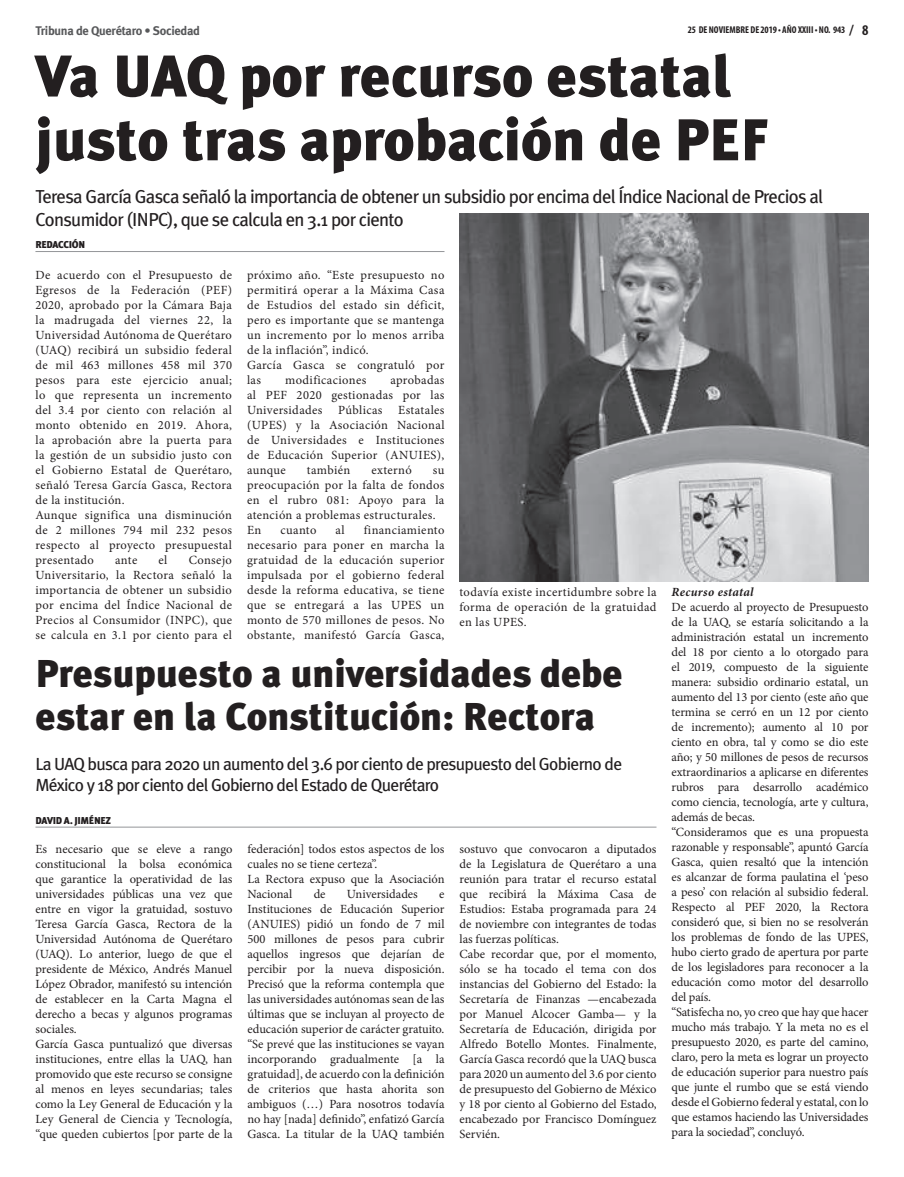
<style>
.page{position:relative;width:904px;height:1177px;background:#fff}
.page>*{position:absolute;margin:0;border:0;box-sizing:border-box;transform-origin:0 0}
.t1{font:900 58.75px/63.8px "Meta Plus";color:#231f20}
.t2{font:900 38.75px/42.5px "Meta Plus";color:#231f20}
.t3{font:18.75px/22.5px "Meta Plus";letter-spacing:-.04em;color:#231f20}
.t4{font:17.5px/21px "Meta Plus";letter-spacing:-.04em;color:#231f20}
.t5{font:12.5px/15px "Minion Pro";color:#231f20;text-align:justify}
.t6{font:12.5px/15px "Minion Pro";letter-spacing:.03em;color:#231f20}
.t7{font:700 12.5px "Meta Plus";letter-spacing:-.025em;color:#57585a}
.t8{font:italic 700 12.5px "Minion Pro";letter-spacing:.025em;color:#231f20}
.t9{font:12.5px "Minion Pro";letter-spacing:.025em;color:#231f20}
.t10{font:900 10px "Meta Plus Lining";letter-spacing:-.03em;color:#231f20}
.t11{font:700 condensed 9.88px "Myriad Pro";color:#231f20}
.s1{font-size:15px}
.s2{font-size:14.88px}
</style>
<div class="page">
<hr style="left:35px;top:251px;width:409px;height:1px;background:#939598">
<hr style="left:35px;top:826px;width:621px;height:1px;background:#939598">
<img style="left:459px;top:214px;width:409px;height:367px">
<p class="t7" style="left:35px;top:24px;width:166px">Tribuna de Querétaro • Sociedad</p>
<p class="t11" style="left:687px;top:24px;width:182px">25 DE NOVIEMBRE DE 2019 • AÑO XXIII • NO. 943 <span class="s1">/</span> <span class="s2">8</span></p>
<h1 class="t1" style="left:35px;top:44px;width:734px">Va UAQ por recurso estatal justo tras aprobación de PEF</h1>
<h3 class="t3" style="left:35px;top:185px;width:789px">Teresa García Gasca señaló la importancia de obtener un subsidio por encima del Índice Nacional de Precios al<br>Consumidor (INPC), que se calcula en 3.1 por ciento</h3>
<p class="t6" style="left:35px;top:267px;width:198px">De acuerdo con el Presupuesto de<br>Egresos de la Federación (PEF)<br>2020, aprobado por la Cámara Baja la madrugada del viernes 22, la<br>Universidad Autónoma de Querétaro (UAQ) recibirá un subsidio federal de mil 463 millones 458 mil 370 pesos para este ejercicio anual; lo que representa un incremento del 3.4 por ciento con relación al monto obtenido en 2019. Ahora, la aprobación abre la puerta para la gestión de un subsidio justo con el Gobierno Estatal de Querétaro, señaló Teresa García Gasca, Rectora de la institución.<br>Aunque significa una disminución de 2 millones 794 mil 232 pesos respecto al proyecto presupuestal presentado</p>
<p class="t10" style="left:35px;top:239px;width:51px">REDACCIÓN</p>
<p class="t6" style="left:247px;top:267px;width:199px">próximo año. “Este presupuesto no permitirá operar a la Máxima Casa de Estudios del estado sin déficit, pero es importante que se mantenga un incremento por lo menos arriba de la inflación”, indicó.<br>García Gasca se congratuló por las</p>
<p class="t5" style="left:247px;top:372px;width:199px;text-indent:143px">aprobadas al PEF 2020 gestionadas por las Universidades</p>
<p class="t6" style="left:285px;top:372px;width:83px">modificaciones</p>
<p class="t5" style="left:247px;top:402px;width:199px;text-indent:151px">Estatales (UPES) y la Asociación Nacional de Universidades e Instituciones de Educación Superior (ANUIES), aunque</p>
<p class="t6" style="left:338px;top:402px;width:46px">Públicas</p>
<p class="t9" style="left:307px;top:461px;width:45px">también</p>
<p class="t6" style="left:371px;top:462px;width:42px">externó</p>
<p class="t6" style="left:247px;top:462px;width:199px;text-indent:186px">su preocupación por la falta de fondos en el rubro 081: Apoyo para la atención a problemas estructurales.<br>En</p>
<p class="t5" style="left:247px;top:522px;width:199px;text-indent:117px">financiamiento necesario para poner en marcha la gratuidad de la educación superior impulsada por el gobierno federal desde la reforma educativa, se tiene que se entregará a las UPES un monto de 570 millones de pesos. No obstante, manifestó García Gasca,</p>
<p class="t5" style="left:280px;top:522px;width:38px">cuanto</p>
<p class="t5" style="left:335px;top:522px;width:11px">al</p>
<p class="t5" style="left:115px;top:552px;width:24px">ante</p>
<p class="t5" style="left:159px;top:552px;width:10px">el</p>
<p class="t5" style="left:35px;top:552px;width:198px;text-indent:153px">Consejo Universitario, la Rectora señaló la importancia de obtener un subsidio por encima del Índice Nacional de Precios al Consumidor (INPC), que se calcula en 3.1 por ciento para el</p>
<p class="t5" style="left:459px;top:584px;width:198px">todavía existe incertidumbre sobre la forma de operación de la gratuidad en las UPES.</p>
<p class="t8" style="left:671px;top:583px;width:83px">Recurso estatal</p>
<p class="t5" style="left:671px;top:599px;width:198px;text-align:left">De acuerdo al proyecto de Presupuesto de la UAQ, se estaría solicitando a la administración estatal un incremento del 18 por ciento a lo otorgado para el 2019, compuesto de la siguiente manera: subsidio ordinario estatal, un aumento del 13 por ciento (este año que termina se cerró en un 12 por ciento de incremento); aumento al 10 por ciento en obra, tal y como se dio este año; y 50 millones de pesos de recursos extraordinarios a aplicarse en diferentes rubros para desarrollo académico como ciencia, tecnología, arte y cultura, además de becas.<br>“Consideramos que es una propuesta razonable y responsable”, apuntó García Gasca, quien resaltó que la intención es alcanzar de forma paulatina el ‘peso a peso’ con relación al subsidio federal.<br>Respecto al PEF 2020, la Rectora consideró que, si bien no se resolverán los problemas de fondo de las UPES, hubo cierto grado de apertura por parte de los legisladores para reconocer a la educación como motor del desarrollo del país.<br>“Satisfecha no, yo creo que hay que hacer mucho más trabajo. Y la meta no es el presupuesto 2020, es parte del camino, claro, pero la meta es lograr un proyecto de educación superior para nuestro país que junte el rumbo que se está viendo desde el Gobierno federal y estatal, con lo que estamos haciendo las Universidades para la sociedad”, concluyó.</p>
<h2 class="t2" style="left:35px;top:652px;width:588px">Presupuesto a universidades debe estar en la Constitución: Rectora</h2>
<h3 class="t4" style="left:35px;top:753px;width:588px">La UAQ busca para 2020 un aumento del 3.6 por ciento de presupuesto del Gobierno de<br>México y 18 por ciento del Gobierno del Estado de Querétaro</h3>
<p class="t10" style="left:35px;top:814px;width:77px">DAVID A. JIMÉNEZ</p>
<p class="t5" style="left:35px;top:841px;width:198px;text-align:left">Es necesario que se eleve a rango constitucional la bolsa económica que garantice la operatividad de las universidades públicas una vez que entre en vigor la gratuidad, sostuvo Teresa García Gasca, Rectora de la Universidad Autónoma de Querétaro (UAQ). Lo anterior, luego de que el presidente de México, Andrés Manuel López Obrador, manifestó su intención de establecer en la Carta Magna el derecho a becas y algunos programas sociales.<br>García Gasca puntualizó que diversas instituciones, entre ellas la UAQ, han promovido que este recurso se consigne al menos en leyes secundarias; tales como la Ley General de Educación y la Ley General de Ciencia y Tecnología, “que queden cubiertos [por parte de la</p>
<p class="t5" style="left:247px;top:841px;width:198px;text-align:left">federación] todos estos aspectos de los cuales no se tiene certeza”.<br>La Rectora expuso que la Asociación<br>Nacional</p>
<p class="t5" style="left:459px;top:841px;width:198px;text-align:left">sostuvo que convocaron a diputados de la Legislatura de Querétaro a una reunión para tratar el recurso estatal que recibirá la Máxima Casa de Estudios: Estaba programada para 24 de noviembre con integrantes de todas las fuerzas políticas.<br>Cabe recordar que, por el momento, sólo se ha tocado el tema con dos instancias del Gobierno del Estado: la Secretaría de Finanzas —encabezada por Manuel Alcocer Gamba— y la Secretaría de Educación, dirigida por Alfredo Botello Montes. Finalmente, García Gasca recordó que la UAQ busca para 2020 un aumento del 3.6 por ciento de presupuesto del Gobierno de México y 18 por ciento al Gobierno del Estado, encabezado por Francisco Domínguez Servién.</p>
<p class="t5" style="left:314px;top:886px;width:13px">de</p>
<p class="t5" style="left:347px;top:886px;width:72px">Universidades</p>
<p class="t5" style="left:247px;top:886px;width:198px;text-indent:192px">e Instituciones de Educación Superior (ANUIES) pidió un fondo de 7 mil 500 millones de pesos para cubrir aquellos ingresos que dejarían de percibir por la nueva disposición.<br>Precisó que la reforma contempla que las universidades autónomas sean de las últimas que se incluyan al proyecto de educación superior de carácter gratuito. “Se prevé que las instituciones se vayan incorporando gradualmente [a la gratuidad], de acuerdo con la definición de criterios que hasta ahorita son ambiguos (…) Para nosotros todavía no hay [nada] definido”, enfatizó García Gasca. La titular de la UAQ también</p>
</div>
